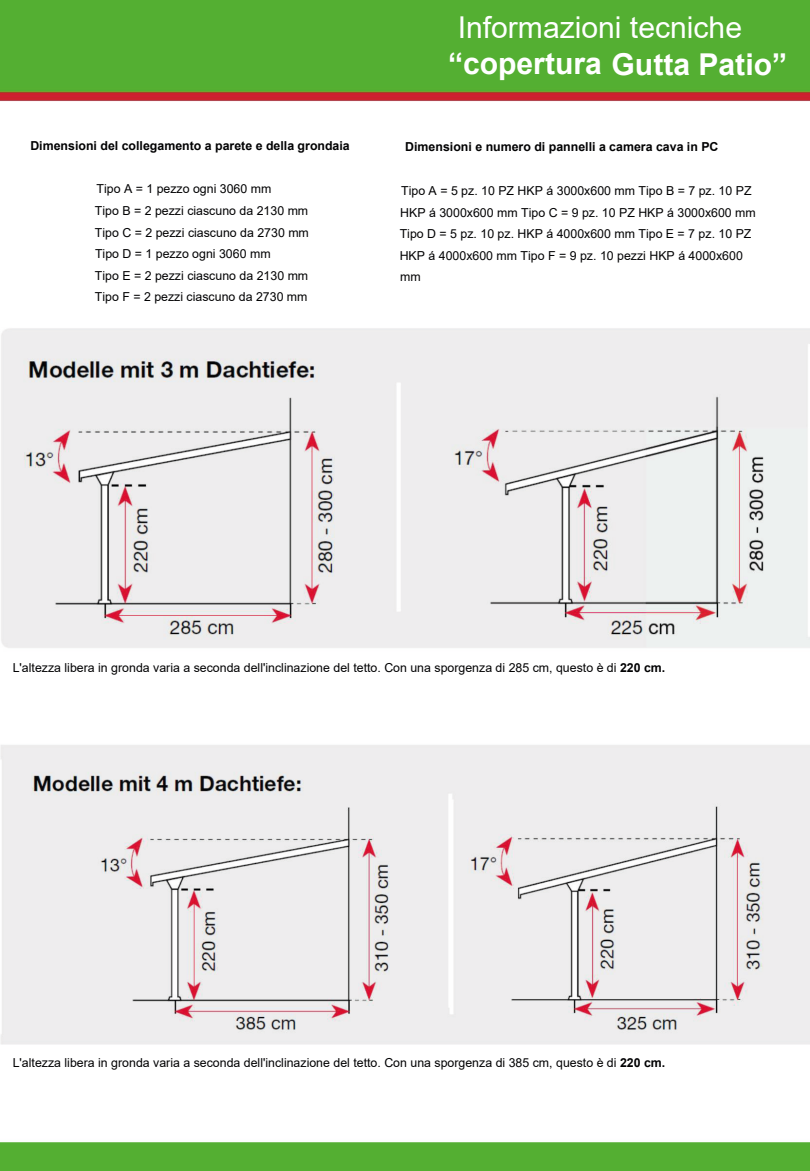
<style>
.page{position:relative;width:810px;height:1171px;background:#fff}
.page>*{position:absolute;margin:0;border:0;box-sizing:border-box;transform-origin:0 0}
.t1{font:700 30.15px/37px "Arial";color:#fff}
.t2{font:12.3px/21.6px "Arial";color:#020203}
.t3{font:700 12.3px "Arial";color:#020203}
.s1{font-weight:400}
.s2{font-weight:700}
</style>
<div class="page">
<img style="left:0;top:0;width:810px;height:1170px">
<div style="left:0;top:0;width:311px;height:87px;background:#54af32"></div>
<p class="t3" style="left:30px;top:137px;width:321px">Dimensioni del collegamento a parete e della grondaia</p>
<p class="t2" style="left:97px;top:178px;width:176px">Tipo A = 1 pezzo ogni 3060 mm</p>
<p class="t2" style="left:95px;top:200px;width:215px">Tipo B = 2 pezzi ciascuno da 2130 mm</p>
<p class="t2" style="left:95px;top:221px;width:216px">Tipo C = 2 pezzi ciascuno da 2730 mm</p>
<p class="t2" style="left:95px;top:243px;width:177px">Tipo D = 1 pezzo ogni 3060 mm</p>
<p class="t2" style="left:95px;top:264px;width:215px">Tipo E = 2 pezzi ciascuno da 2130 mm</p>
<p class="t2" style="left:95px;top:286px;width:214px">Tipo F = 2 pezzi ciascuno da 2730 mm</p>
<p class="t1" style="left:448px;top:9px;width:341px;text-indent:10px"><span class="s1">Informazioni tecniche </span>“copertura Gutta Patio”</p>
<p class="t3" style="left:405px;top:138px;width:315px">Dimensioni e numero di pannelli a camera cava in PC</p>
<p class="t2" style="left:400px;top:180px;width:358px">Tipo A = 5 pz. 10 PZ HKP á 3000x600 mm Tipo B = 7 pz. 10 PZ HKP á 3000x600 mm Tipo C = 9 pz. 10 PZ HKP á 3000x600 mm Tipo D = 5 pz. 10 pz. HKP á 4000x600 mm Tipo E = 7 pz. 10 PZ HKP á 4000x600 mm Tipo F = 9 pz. 10 pezzi HKP á 4000x600 mm</p>
<p class="t2" style="left:13px;top:656px;width:654px">L'altezza libera in gronda varia a seconda dell'inclinazione del tetto. Con una sporgenza di 285 cm, questo è di <span class="s2">220 cm.</span></p>
<p class="t2" style="left:13px;top:1051px;width:654px">L'altezza libera in gronda varia a seconda dell'inclinazione del tetto. Con una sporgenza di 385 cm, questo è di <span class="s2">220 cm.</span></p>
</div>
